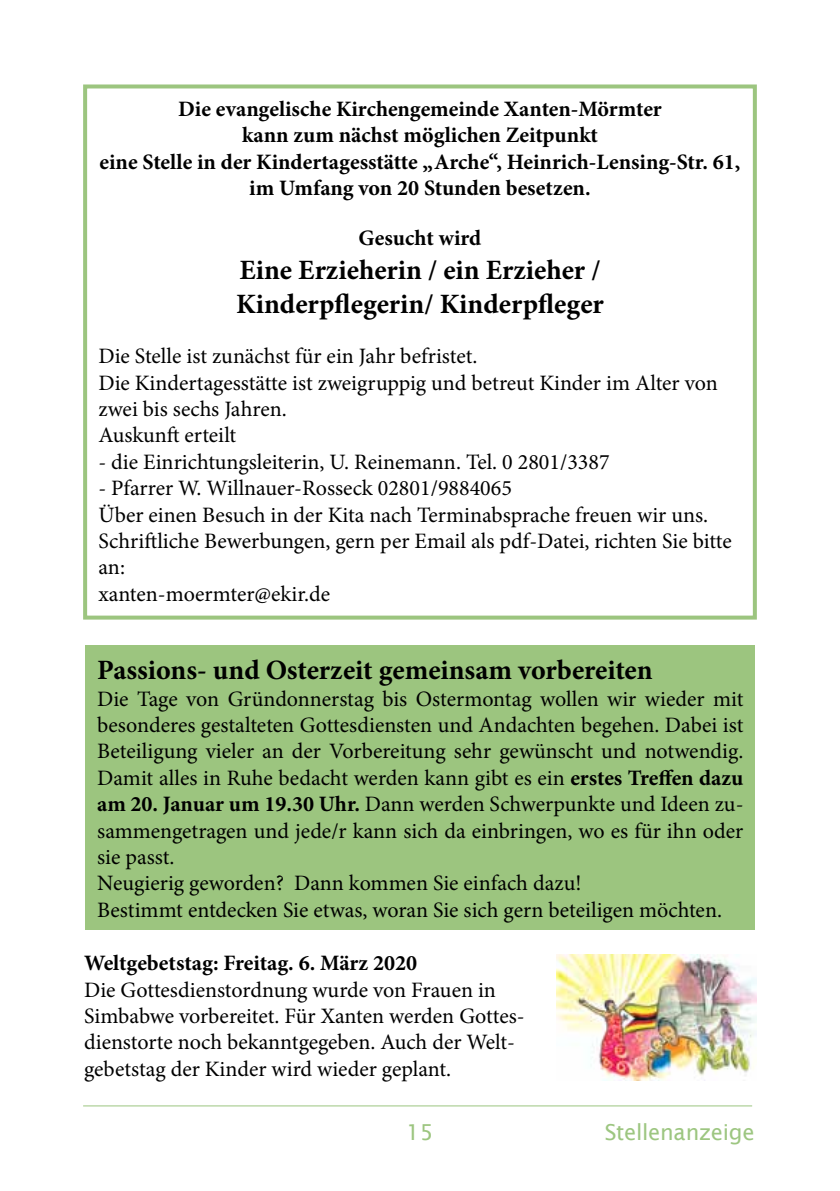
<style>
.page{position:relative;width:840px;height:1191px;background:#fff}
.page>*{position:absolute;margin:0;border:0;box-sizing:border-box;transform-origin:0 0}
.t1{font:700 28px/33.6px "Minion Pro";color:#000}
.t2{font:22px/26.4px "Minion Pro";color:#000}
.t3{font:700 22px/26.4px "Minion Pro";color:#000;text-align:center}
.t4{font:22px "Lucida Sans";letter-spacing:-.01em;color:#9dc681}
.t5{font:22px "Lucida Sans";color:#9cc57f}
.s1{font-weight:700}
</style>
<div class="page">
<div style="left:83px;top:84px;width:673px;height:535px;border:4px solid #9cc57f"></div>
<img style="left:556px;top:954px;width:200px;height:126px">
<div style="left:86px;top:645px;width:668px;height:285px;background:#9cc57f"></div>
<hr style="left:83px;top:1105px;width:668px;height:1px;background:#9cc57f">
<p class="t3" style="left:100px;top:95px;width:642px">Die evangelische Kirchengemeinde Xanten-Mörmter<br>kann zum nächst möglichen Zeitpunkt<br>eine Stelle in der Kindertagesstätte „Arche“, Heinrich-Lensing-Str. 61, im Umfang von 20 Stunden besetzen.</p>
<p class="t3" style="left:358px;top:225px;width:124px">Gesucht wird</p>
<p class="t1" style="left:236px;top:253px;width:369px">Eine Erzieherin / ein Erzieher /<br>Kinderpflegerin/ Kinderpfleger</p>
<p class="t2" style="left:98px;top:343px;width:620px">Die Stelle ist zunächst für ein Jahr befristet.<br>Die Kindertagesstätte ist zweigruppig und betreut Kinder im Alter von zwei bis sechs Jahren.<br>Auskunft erteilt</p>
<p class="t2" style="left:98px;top:448px;width:512px">- die Einrichtungsleiterin, U. Reinemann. Tel. 0 2801/3387</p>
<p class="t2" style="left:98px;top:475px;width:634px">- Pfarrer W. Willnauer-Rosseck 02801/9884065<br>Über einen Besuch in der Kita nach Terminabsprache freuen wir uns.<br>Schriftliche Bewerbungen, gern per Email als pdf-Datei, richten Sie bitte an:<br>xanten-moermter@ekir.de</p>
<p class="t1" style="left:97px;top:653px;width:556px">Passions- und Osterzeit gemeinsam vorbereiten</p>
<p class="t2" style="left:97px;top:685px;width:647px">Die Tage von Gründonnerstag bis Ostermontag wollen wir wieder mit besonderes gestalteten Gottesdiensten und Andachten begehen. Dabei ist Beteiligung vieler an der Vorbereitung sehr gewünscht und notwendig.<br>Damit alles in Ruhe bedacht werden kann gibt es ein <span class="s1">erstes Treffen dazu am 20. Januar um 19.30 Uhr.</span> Dann werden Schwerpunkte und Ideen zu&shy;sammengetragen und jede/r kann sich da einbringen, wo es für ihn oder sie passt.<br>Neugierig geworden? Dann kommen Sie einfach dazu!<br>Bestimmt entdecken Sie etwas, woran Sie sich gern beteiligen möchten.</p>
<p class="t3" style="left:84px;top:949px;width:334px">Weltgebetstag: Freitag. 6. März 2020</p>
<p class="t2" style="left:84px;top:976px;width:441px">Die Gottesdienstordnung wurde von Frauen in Simbabwe vorbereitet. Für Xanten werden Gottes&shy;dienstorte noch bekanntgegeben. Auch der Welt&shy;gebetstag der Kinder wird wieder geplant.</p>
<p class="t5" style="left:406px;top:1119px;width:29px">15</p>
<p class="t4" style="left:604px;top:1119px;width:151px">Stellenanzeige</p>
</div>
